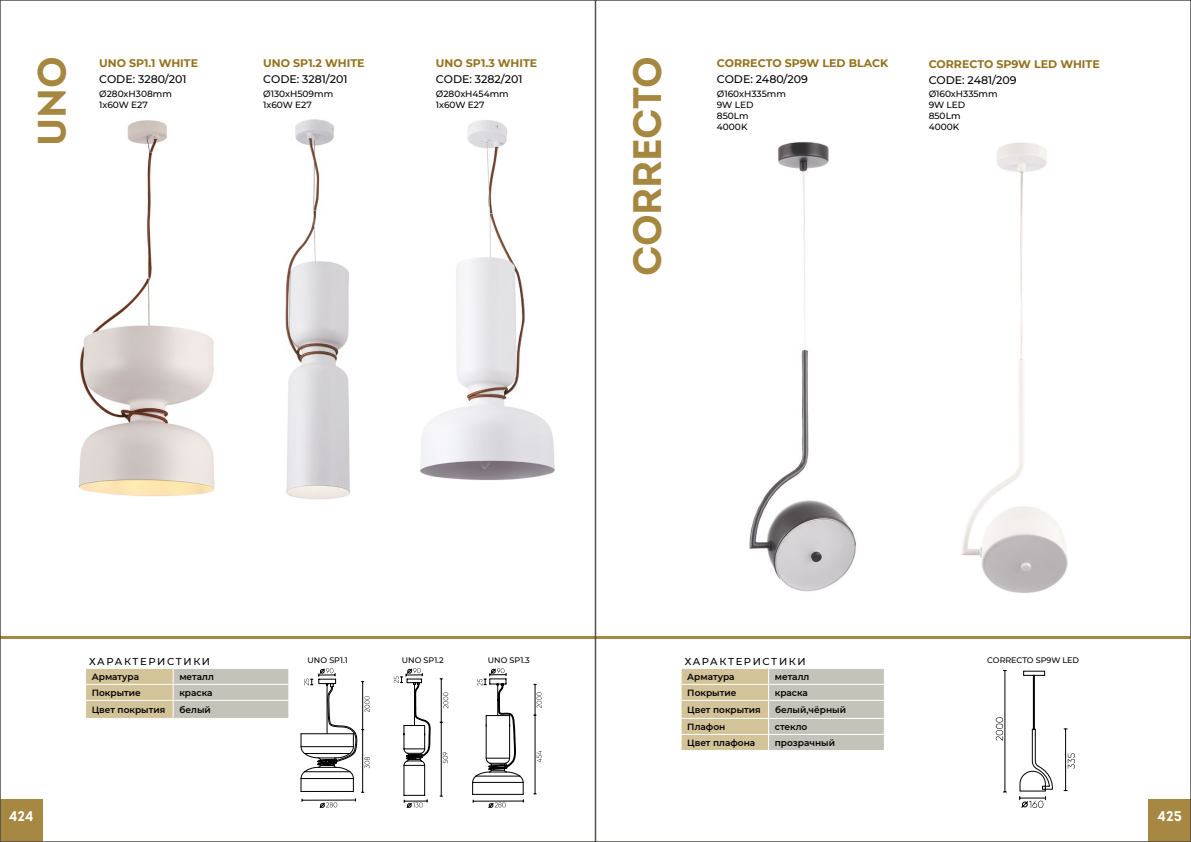
<style>
.page{position:relative;width:1191px;height:842px;background:#fff}
.page>*{position:absolute;margin:0;border:0;box-sizing:border-box;transform-origin:0 0}
.t1{font:39.7px "Intro Bold Alt";letter-spacing:-.01em;color:#a58740}
.t2{font:14px "Intro Bold Alt";color:#fff}
.t3{font:700 11px "Montserrat";color:#94721d}
.t4{font:500 11px "Montserrat";color:#000}
.t5{font:500 10px "Montserrat";letter-spacing:.165em;color:#000}
.t6{font:600 9px "Montserrat";color:#000}
.t7{font:500 9px/11px "Montserrat";color:#000}
.t8{font:500 8px "Montserrat";color:#000}
</style>
<div class="page">
<div style="left:1148px;top:799px;width:43px;height:43px;background:#a68842"></div>
<div style="left:0;top:799px;width:43px;height:43px;background:#a68842"></div>
<hr style="left:0;top:636px;width:1191px;height:3px;background:#a68842">
<svg style="left:86px;top:668px;width:203px;height:50px"></svg>
<svg style="left:301px;top:668px;width:68px;height:140px"></svg>
<hr style="left:441px;top:679px;width:1px;height:117px;background:#000">
<svg style="left:443px;top:692px;width:5px;height:16px"></svg>
<svg style="left:443px;top:752px;width:5px;height:11px"></svg>
<svg style="left:394px;top:668px;width:36px;height:140px"></svg>
<hr style="left:535px;top:684px;width:1px;height:110px;background:#000">
<svg style="left:536px;top:692px;width:5px;height:16px"></svg>
<svg style="left:536px;top:751px;width:5px;height:11px"></svg>
<svg style="left:472px;top:668px;width:52px;height:140px"></svg>
<img style="left:78px;top:120px;width:137px;height:376px">
<img style="left:420px;top:120px;width:135px;height:361px">
<img style="left:285px;top:119px;width:65px;height:380px">
<svg style="left:681px;top:668px;width:203px;height:82px"></svg>
<hr style="left:1065px;top:729px;width:1px;height:61px;background:#000">
<hr style="left:1004px;top:670px;width:1px;height:122px;background:#000">
<svg style="left:1067px;top:753px;width:8px;height:16px"></svg>
<svg style="left:995px;top:717px;width:8px;height:24px"></svg>
<svg style="left:1019px;top:671px;width:34px;height:137px"></svg>
<img style="left:750px;top:142px;width:106px;height:450px">
<img style="left:962px;top:142px;width:106px;height:451px">
<h1 class="t1" style="left:27px;top:146px;width:90px;rotate:-90deg">UNO</h1>
<p class="t3" style="left:99px;top:57px;width:100px">UNO SP1.1 WHITE</p>
<p class="t4" style="left:99px;top:73px;width:89px">CODE: 3280/201</p>
<p class="t7" style="left:99px;top:88px;width:74px">Ø280xH308mm<br>1х60W E27</p>
<p class="t3" style="left:263px;top:57px;width:103px">UNO SP1.2 WHITE</p>
<p class="t4" style="left:263px;top:73px;width:86px">CODE: 3281/201</p>
<p class="t7" style="left:263px;top:88px;width:71px">Ø130xH509mm<br>1х60W E27</p>
<p class="t3" style="left:436px;top:57px;width:103px">UNO SP1.3 WHITE</p>
<p class="t4" style="left:436px;top:73px;width:88px">CODE: 3282/201</p>
<p class="t7" style="left:436px;top:88px;width:74px">Ø280xH454mm<br>1х60W E27</p>
<h1 class="t1" style="left:622px;top:276px;width:221px;rotate:-90deg">CORRECTO</h1>
<p class="t3" style="left:717px;top:57px;width:173px">CORRECTO SP9W LED BLACK</p>
<p class="t4" style="left:717px;top:73px;width:92px">CODE: 2480/209</p>
<p class="t7" style="left:717px;top:88px;width:70px">Ø160xH335mm<br>9W LED<br>850Lm<br>4000K</p>
<p class="t3" style="left:928px;top:57px;width:173px">CORRECTO SP9W LED WHITE</p>
<p class="t4" style="left:928px;top:73px;width:89px">CODE: 2481/209</p>
<p class="t7" style="left:928px;top:89px;width:70px">Ø160xH335mm<br>9W LED<br>850Lm<br>4000K</p>
<p class="t5" style="left:89px;top:655px;width:122px">ХАРАКТЕРИСТИКИ</p>
<p class="t6" style="left:92px;top:671px;width:49px">Арматура</p>
<p class="t6" style="left:179px;top:671px;width:36px">металл</p>
<p class="t6" style="left:92px;top:687px;width:51px">Покрытие</p>
<p class="t6" style="left:179px;top:687px;width:35px">краска</p>
<p class="t6" style="left:92px;top:704px;width:75px">Цвет покрытия</p>
<p class="t6" style="left:180px;top:704px;width:33px">белый</p>
<p class="t8" style="left:308px;top:656px;width:42px">UNO SP1.1</p>
<p class="t8" style="left:402px;top:656px;width:43px">UNO SP1.2</p>
<p class="t8" style="left:488px;top:656px;width:43px">UNO SP1.3</p>
<p class="t5" style="left:684px;top:655px;width:122px">ХАРАКТЕРИСТИКИ</p>
<p class="t6" style="left:687px;top:671px;width:49px">Арматура</p>
<p class="t6" style="left:775px;top:671px;width:36px">металл</p>
<p class="t6" style="left:687px;top:687px;width:51px">Покрытие</p>
<p class="t6" style="left:775px;top:687px;width:35px">краска</p>
<p class="t6" style="left:687px;top:704px;width:75px">Цвет покрытия</p>
<p class="t6" style="left:775px;top:704px;width:72px">белый,чёрный</p>
<p class="t6" style="left:687px;top:721px;width:40px">Плафон</p>
<p class="t6" style="left:775px;top:721px;width:34px">стекло</p>
<p class="t6" style="left:687px;top:737px;width:69px">Цвет плафона</p>
<p class="t6" style="left:775px;top:737px;width:62px">прозрачный</p>
<p class="t8" style="left:987px;top:656px;width:93px">CORRECTO SP9W LED</p>
<h2 class="t2" style="left:9px;top:807px;width:26px">424</h2>
<h2 class="t2" style="left:1157px;top:807px;width:26px">425</h2>
</div>
